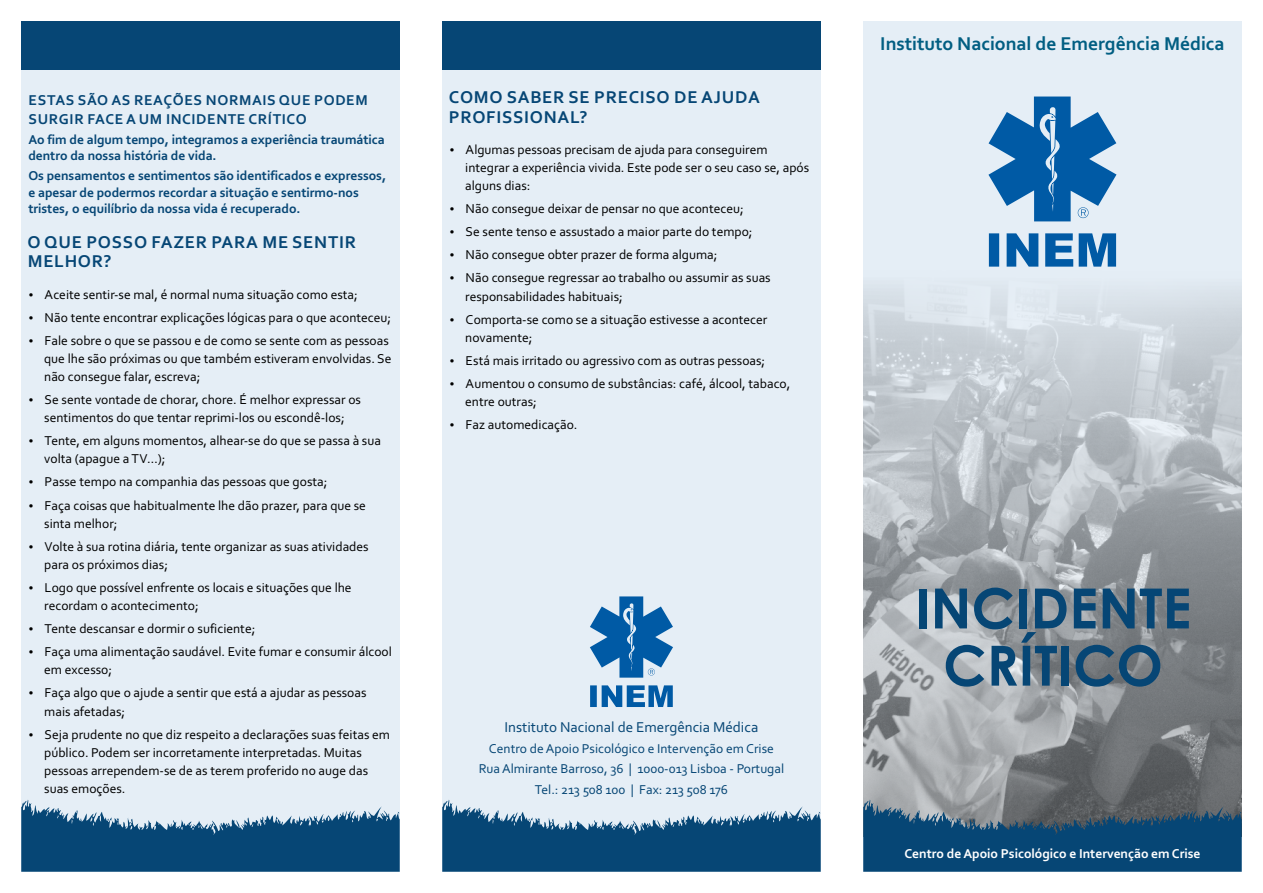
<style>
.page{position:relative;width:1263px;height:893px;background:#fff}
.page>*{position:absolute;margin:0;border:0;box-sizing:border-box;transform-origin:0 0}
.t1{font:700 55.5px/57.2px "Century Gothic";color:#064675;text-align:center}
.t2{font:700 19.5px "Corbel";color:#015e82}
.t3{font:700 18px/19.8px "Corbel";letter-spacing:.04em;color:#064675}
.t4{font:700 15px/18.3px "Corbel";letter-spacing:.04em;color:#064675}
.t5{font:15px "Corbel";color:#064675}
.t6{font:13.5px/23.1px "Corbel";color:#000}
.t7{font:700 13.5px/16.5px "Corbel";color:#064675}
.t8{font:13.5px/20.5px "Corbel";color:#064675;text-align:center}
.t9{font:700 13.5px "Corbel";color:#fff}
</style>
<div class="page">
<div style="left:442px;top:21px;width:379px;height:851px;background:#e5eef6"></div>
<div style="left:863px;top:21px;width:379px;height:851px;background:#e5eef6"></div>
<img style="left:863px;top:258px;width:379px;height:542px">
<div style="left:21px;top:21px;width:379px;height:851px;background:#e5eef6"></div>
<div style="left:442px;top:21px;width:379px;height:49px;background:#064675"></div>
<svg style="left:863px;top:800px;width:379px;height:72px;background:#255376"></svg>
<svg style="left:989px;top:233px;width:127px;height:34px"></svg>
<svg style="left:988px;top:97px;width:128px;height:124px"></svg>
<svg style="left:442px;top:800px;width:379px;height:72px"></svg>
<svg style="left:21px;top:800px;width:379px;height:72px"></svg>
<svg style="left:590px;top:685px;width:83px;height:22px"></svg>
<svg style="left:590px;top:596px;width:83px;height:82px"></svg>
<div style="left:21px;top:21px;width:379px;height:49px;background:#064675"></div>
<p class="t4" style="left:29px;top:92px;width:341px">ESTAS SÃO AS REAÇÕES NORMAIS QUE PODEM<br>SURGIR FACE A UM INCIDENTE CRÍTICO</p>
<p class="t7" style="left:28px;top:132px;width:358px">Ao fim de algum tempo, integramos a experiência traumática dentro da nossa história de vida.</p>
<p class="t7" style="left:28px;top:169px;width:359px">Os pensamentos e sentimentos são identificados e expressos, e apesar de podermos recordar a situação e sentirmo-nos tristes, o equilíbrio da nossa vida é recuperado.</p>
<h3 class="t3" style="left:27px;top:233px;width:330px">O QUE POSSO FAZER PARA ME SENTIR<br>MELHOR?</h3>
<p class="t6" style="left:45px;top:284px;width:348px">Aceite sentir-se mal, é normal numa situação como esta;<br>Não tente encontrar explicações lógicas para o que aconteceu;<br>Fale sobre o que se passou e de como se sente com as pessoas</p>
<p class="t6" style="left:44px;top:350px;width:349px;line-height:18.1px">que lhe são próximas ou que também estiveram envolvidas. Se não consegue falar, escreva;</p>
<p class="t6" style="left:44px;top:392px;width:318px;line-height:18.1px">Se sente vontade de chorar, chore. É melhor expressar os sentimentos do que tentar reprimi-los ou escondê-los;</p>
<p class="t6" style="left:44px;top:433px;width:338px;line-height:18.1px">Tente, em alguns momentos, alhear-se do que se passa à sua volta (apague a TV…);</p>
<p class="t6" style="left:45px;top:472px;width:323px">Passe tempo na companhia das pessoas que gosta;<br>Faça coisas que habitualmente lhe dão prazer, para que se</p>
<p class="t6" style="left:44px;top:513px;width:326px">sinta melhor;<br>Volte à sua rotina diária, tente organizar as suas atividades</p>
<p class="t6" style="left:44px;top:554px;width:309px">para os próximos dias;<br>Logo que possível enfrente os locais e situações que lhe</p>
<p class="t6" style="left:44px;top:595px;width:349px">recordam o acontecimento;<br>Tente descansar e dormir o suficiente;<br>Faça uma alimentação saudável. Evite fumar e consumir álcool</p>
<p class="t6" style="left:44px;top:659px;width:324px">em excesso;<br>Faça algo que o ajude a sentir que está a ajudar as pessoas</p>
<p class="t6" style="left:44px;top:701px;width:347px">mais afetadas;<br>Seja prudente no que diz respeito a declarações suas feitas em</p>
<p class="t6" style="left:44px;top:744px;width:325px;line-height:18.1px">público. Podem ser incorretamente interpretadas. Muitas pessoas arrependem-se de as terem proferido no auge das suas emoções.</p>
<h3 class="t3" style="left:449px;top:89px;width:313px">COMO SABER SE PRECISO DE AJUDA<br>PROFISSIONAL?</h3>
<p class="t6" style="left:465px;top:142px;width:345px;line-height:18.1px">Algumas pessoas precisam de ajuda para conseguirem integrar a experiência vivida. Este pode ser o seu caso se, após alguns dias:</p>
<p class="t6" style="left:465px;top:198px;width:307px">Não consegue deixar de pensar no que aconteceu;<br>Se sente tenso e assustado a maior parte do tempo; Não consegue obter prazer de forma alguma;<br>Não consegue regressar ao trabalho ou assumir as suas</p>
<p class="t6" style="left:465px;top:286px;width:304px">responsabilidades habituais;<br>Comporta-se como se a situação estivesse a acontecer</p>
<p class="t6" style="left:465px;top:327px;width:327px">novamente;<br>Está mais irritado ou agressivo com as outras pessoas;<br>Aumentou o consumo de substâncias: café, álcool, tabaco,</p>
<p class="t6" style="left:465px;top:391px;width:114px">entre outras;<br>Faz automedicação.</p>
<p class="t5" style="left:505px;top:720px;width:255px">Instituto Nacional de Emergência Médica</p>
<p class="t8" style="left:479px;top:739px;width:307px">Centro de Apoio Psicológico e Intervenção em Crise<br>Rua Almirante Barroso, 36 | 1000-013 Lisboa - Portugal<br>Tel.: 213 508 100 | Fax: 213 508 176</p>
<h2 class="t2" style="left:880px;top:36px;width:346px">Instituto Nacional de Emergência Médica</h2>
<h1 class="t1" style="left:915px;top:585px;width:278px">INCIDENTE<br>CRÍTICO</h1>
<p class="t9" style="left:904px;top:848px;width:298px">Centro de Apoio Psicológico e Intervenção em Crise</p>
</div>
